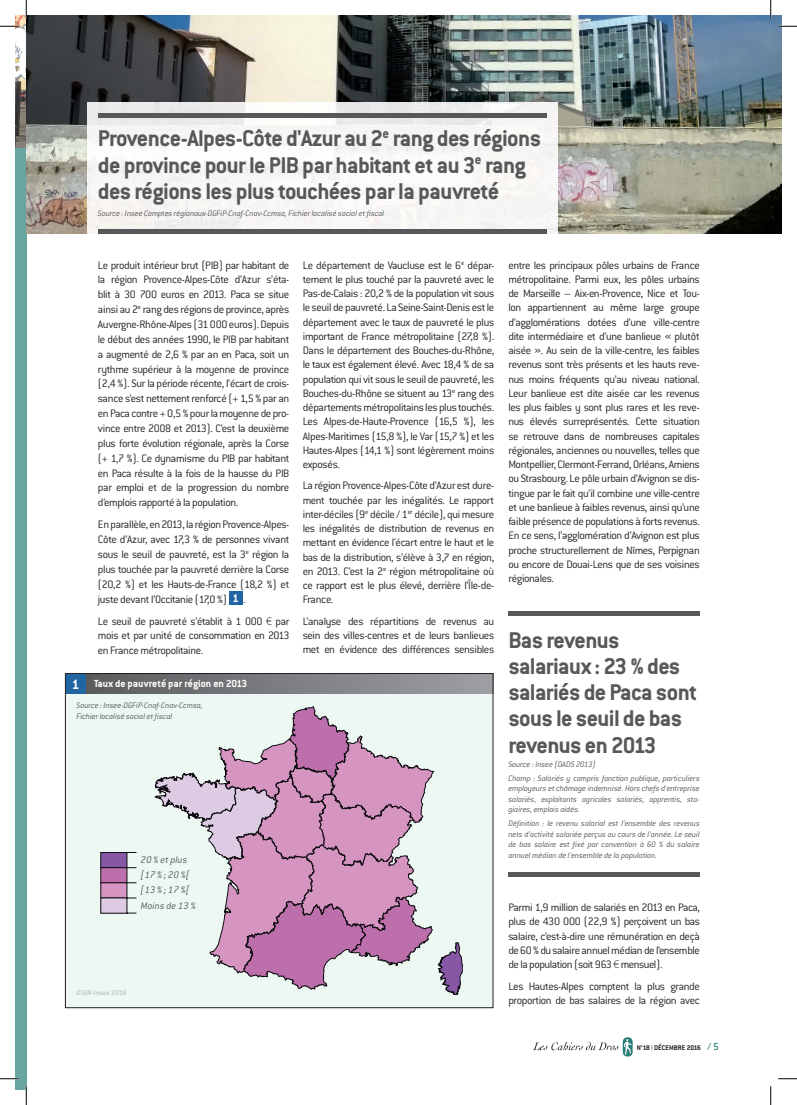
<style>
.page{position:relative;width:797px;height:1105px;background:#fff}
.page>*{position:absolute;margin:0;border:0;box-sizing:border-box;transform-origin:0 0}
.t1{font:700 25px/26.2px "Conduit ITC";letter-spacing:-.025em;color:#57585a}
.t2{font:300 11.88px/14.2px "Conduit ITC";letter-spacing:-.035em;color:#231f20;text-align:justify}
.t3{font:700 11.25px "Conduit ITC";color:#fff}
.t4{font:italic 300 10.5px/15.4px "Conduit ITC";color:#55575c}
.t5{font:italic 300 8.75px/10.5px "Conduit ITC";letter-spacing:-.01em;color:#57585a}
.t6{font:700 7.5px "Conduit ITC";letter-spacing:-.005em;color:#231f20}
.t7{font:italic 300 7.5px "Conduit ITC";color:#a8a9ad}
.s1{font-weight:700;font-size:12.5px;color:#fff}
.s2{font-family:"Myriad Pro"}
.s3{font-size:15px}
.s4{color:#808285}
.s5{font-weight:500;font-size:11.25px;color:#287f78}
</style>
<div class="page">
<div style="left:16px;top:16px;width:10px;height:1073px;background:#6aa5a1"></div>
<img style="left:16px;top:16px;width:10px;height:132px">
<div style="left:65px;top:673px;width:428px;height:335px;background:#eef8f3"></div>
<div style="left:65px;top:673px;width:428px;height:21px;background:linear-gradient(to right,#59595c,#9da0a3)"></div>
<div style="left:65px;top:673px;width:21px;height:21px;background:#2265a3"></div>
<div style="left:65px;top:673px;width:428px;height:335px;border:1px solid #231f20"></div>
<div style="left:229px;top:591px;width:13px;height:14px;background:#2265a3"></div>
<img style="left:26px;top:16px;width:755px;height:218px">
<div style="left:87px;top:102px;width:471px;height:137px;background:#f6f6f5"></div>
<hr style="left:98px;top:113px;width:448px;height:4px;background:#57585a">
<div style="left:98px;top:229px;width:448px;height:5px;background:#57585a"></div>
<hr style="left:508px;top:612px;width:191px;height:4px;background:#57585a">
<div style="left:508px;top:872px;width:191px;height:5px;background:#57585a"></div>
<svg style="left:155px;top:706px;width:308px;height:289px"></svg>
<svg style="left:101px;top:852px;width:36px;height:61px"></svg>
<svg style="left:533px;top:1037px;width:99px;height:19px"></svg>
<svg style="left:0;top:25px;width:19px;height:2px"></svg>
<svg style="left:778px;top:25px;width:19px;height:2px"></svg>
<svg style="left:0;top:1078px;width:19px;height:1px"></svg>
<svg style="left:778px;top:1078px;width:19px;height:1px"></svg>
<svg style="left:25px;top:0;width:2px;height:19px"></svg>
<svg style="left:25px;top:1086px;width:2px;height:19px"></svg>
<svg style="left:770px;top:0;width:1px;height:19px"></svg>
<svg style="left:770px;top:1086px;width:1px;height:19px"></svg>
<h1 class="t1" style="left:98px;top:125px;width:444px">Provence-Alpes-Côte d'Azur au 2<sup>e</sup> rang des régions de province pour le PIB par habitant et au 3<sup>e</sup> rang des régions les plus touchées par la pauvreté</h1>
<p class="t5" style="left:98px;top:208px;width:288px">Source : Insee Comptes régionaux-DGFiP-Cnaf-Cnav-Ccmsa, Fichier localisé social et fiscal</p>
<p class="t2" style="left:98px;top:257px;width:193px;line-height:14.9px">Le produit intérieur brut (PIB) par habitant de la région Provence-Alpes-Côte d’Azur s’éta&shy;blit à 30 700 euros en 2013. Paca se situe ainsi au 2<sup>e</sup> rang des régions de province, après Auvergne-Rhône-Alpes (31 000 euros). Depuis le début des années 1990, le PIB par habitant a augmenté de 2,6 % par an en Paca, soit un rythme supérieur à la moyenne de province (2,4 %). Sur la période récente, l’écart de crois&shy;sance s’est nettement renforcé (+ 1,5 % par an en Paca contre + 0,5 % pour la moyenne de pro&shy;vince entre 2008 et 2013). C’est la deuxième plus forte évolution régionale, après la Corse (+ 1,7 %). Ce dynamisme du PIB par habitant en Paca résulte à la fois de la hausse du PIB par emploi et de la progression du nombre d’emplois rapporté à la population.</p>
<p class="t2" style="left:98px;top:517px;width:193px;line-height:14.9px">En parallèle, en 2013, la région Provence-Alpes-Côte d’Azur, avec 17,3 % de personnes vivant sous le seuil de pauvreté, est la 3<sup>e</sup> région la plus touchée par la pauvreté derrière la Corse (20,2 %) et les Hauts-de-France (18,2 %) et juste devant l’Occitanie (17,0 %) <span class="s1">1</span> .</p>
<p class="t2" style="left:98px;top:613px;width:193px;line-height:14.9px">Le seuil de pauvreté s’établit à 1 000 <span class="s2">€</span> par mois et par unité de consommation en 2013 en France métropolitaine.</p>
<p class="t3" style="left:72px;top:677px;width:177px"><span class="s3">1</span> Taux de pauvreté par région en 2013</p>
<p class="t5" style="left:77px;top:700px;width:128px">Source : Insee-DGFiP-Cnaf-Cnav-Ccmsa,<br>Fichier localisé social et fiscal</p>
<p class="t2" style="left:303px;top:258px;width:193px">Le département de Vaucluse est le 6<sup>e</sup> dépar&shy;tement le plus touché par la pauvreté avec le Pas-de-Calais : 20,2 % de la population vit sous le seuil de pauvreté. La Seine-Saint-Denis est le département avec le taux de pauvreté le plus important de France métropolitaine (27,8 %).<br>Dans le département des Bouches-du-Rhône, le taux est également élevé. Avec 18,4 % de sa population qui vit sous le seuil de pauvreté, les Bouches-du-Rhône se situent au 13<sup>e</sup> rang des départements métropolitains les plus touchés.<br>Les Alpes-de-Haute-Provence (16,5 %), les Alpes-Maritimes (15,8 %), le Var (15,7 %) et les Hautes-Alpes (14,1 %) sont légèrement moins exposés.</p>
<p class="t2" style="left:303px;top:479px;width:193px">La région Provence-Alpes-Côte d’Azur est dure&shy;ment touchée par les inégalités. Le rapport inter-déciles (9<sup>e</sup> décile / 1<sup>er</sup> décile), qui mesure les inégalités de distribution de revenus en mettant en évidence l'écart entre le haut et le bas de la distribution, s’élève à 3,7 en région, en 2013. C’est la 2<sup>e</sup> région métropolitaine où ce rapport est le plus élevé, derrière l’île-de-France.</p>
<p class="t2" style="left:303px;top:614px;width:193px">L’analyse des répartitions de revenus au sein des villes-centres et de leurs banlieues met en évidence des différences sensibles</p>
<p class="t4" style="left:141px;top:852px;width:56px">20 % et plus [17 % ; 20 %[ [13 % ; 17 %[<br>Moins de 13 %</p>
<p class="t7" style="left:77px;top:989px;width:51px">©IGN-Insee 2016</p>
<p class="t2" style="left:508px;top:258px;width:193px">entre les principaux pôles urbains de France métropolitaine. Parmi eux, les pôles urbains de Marseille – Aix-en-Provence, Nice et Tou&shy;lon appartiennent au même large groupe d’agglomérations dotées d’une ville-centre dite intermédiaire et d’une banlieue « plutôt aisée ». Au sein de la ville-centre, les faibles revenus sont très présents et les hauts reve&shy;nus moins fréquents qu’au niveau national.<br>Leur banlieue est dite aisée car les revenus les plus faibles y sont plus rares et les reve&shy;nus élevés surreprésentés. Cette situation se retrouve dans de nombreuses capitales régionales, anciennes ou nouvelles, telles que Montpellier, Clermont-Ferrand, Orléans, Amiens ou Strasbourg. Le pôle urbain d’Avignon se dis&shy;tingue par le fait qu’il combine une ville-centre et une banlieue à faibles revenus, ainsi qu’une faible présence de populations à forts revenus.<br>En ce sens, l’agglomération d’Avignon est plus proche structurellement de Nîmes, Perpignan ou encore de Douai-Lens que de ses voisines régionales.</p>
<h1 class="t1" style="left:508px;top:626px;width:190px">Bas revenus salariaux : 23 % des salariés de Paca sont sous le seuil de bas revenus en 2013</h1>
<p class="t5" style="left:508px;top:757px;width:193px;line-height:14px">Source : Insee (DADS 2013)<br>Champ : Salariés y compris fonction publique, particuliers</p>
<p class="t5" style="left:508px;top:783px;width:193px;text-align:justify">employeurs et chômage indemnisé. Hors chefs d'entreprise salariés, exploitants agricoles salariés, apprentis, sta&shy;giaires, emplois aidés.</p>
<p class="t5" style="left:508px;top:818px;width:193px;text-align:justify">Définition : le revenu salarial est l’ensemble des revenus nets d’activité salariée perçus au cours de l’année. Le seuil de bas salaire est fixé par convention à 60 % du salaire annuel médian de l'ensemble de la population.</p>
<p class="t2" style="left:508px;top:900px;width:193px">Parmi 1,9 million de salariés en 2013 en Paca, plus de 430 000 (22,9 %) perçoivent un bas salaire, c’est-à-dire une rémunération en deçà de 60 % du salaire annuel médian de l’ensemble de la population (soit 963 <span class="s2">€</span> mensuel).</p>
<p class="t2" style="left:508px;top:979px;width:193px">Les Hautes-Alpes comptent la plus grande proportion de bas salaires de la région avec</p>
<p class="t6" style="left:636px;top:1043px;width:84px">N°18 <span class="s4">l</span> décembre 2016 <span class="s5">/ 5</span></p>
</div>
